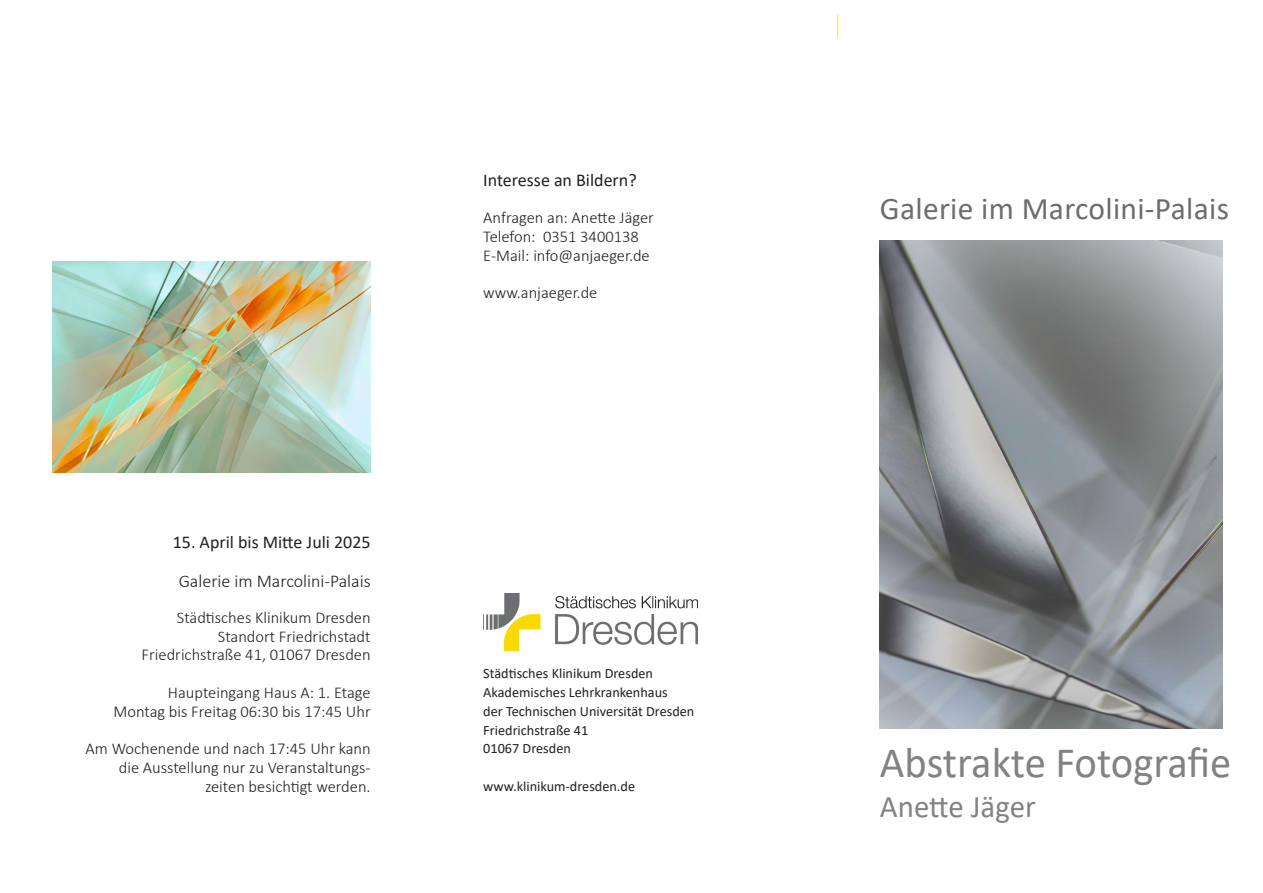
<style>
.page{position:relative;width:1263px;height:893px;background:#fff}
.page>*{position:absolute;margin:0;border:0;box-sizing:border-box;transform-origin:0 0}
.t1{font:43.5px "Calibri";letter-spacing:-.005em;color:#808285}
.t2{font:31.5px "Calibri";letter-spacing:.01em;color:#6c6d70}
.t3{font:31.5px "Calibri";color:#808285}
.t4{font:18px "Calibri";color:#231f20}
.t5{font:300 18px "Calibri";color:#231f20}
.t6{font:300 16.5px "Calibri";color:#231f20}
.t7{font:14.25px "Calibri";color:#231f20}
</style>
<div class="page">
<svg style="left:837px;top:15px;width:1px;height:23px"></svg>
<img style="left:483px;top:593px;width:215px;height:57px">
<img style="left:880px;top:240px;width:342px;height:488px">
<img style="left:52px;top:261px;width:319px;height:211px">
<p class="t4" style="left:173px;top:530px;width:199px">15. April bis Mitte Juli 2025</p>
<p class="t5" style="left:179px;top:570px;width:193px">Galerie im Marcolini-Palais</p>
<p class="t6" style="left:177px;top:607px;width:195px">Städtisches Klinikum Dresden</p>
<p class="t6" style="left:218px;top:626px;width:154px">Standort Friedrichstadt</p>
<p class="t6" style="left:142px;top:645px;width:230px">Friedrichstraße 41, 01067 Dresden</p>
<p class="t6" style="left:168px;top:682px;width:204px">Haupteingang Haus A: 1. Etage</p>
<p class="t6" style="left:114px;top:701px;width:259px">Montag bis Freitag 06:30 bis 17:45 Uhr</p>
<p class="t6" style="left:86px;top:738px;width:286px">Am Wochenende und nach 17:45 Uhr kann</p>
<p class="t6" style="left:119px;top:757px;width:253px">die Ausstellung nur zu Veranstaltungs-</p>
<p class="t6" style="left:205px;top:776px;width:167px">zeiten besichtigt werden.</p>
<p class="t4" style="left:483px;top:167px;width:155px">Interesse an Bildern?</p>
<p class="t6" style="left:483px;top:208px;width:172px">Anfragen an: Anette Jäger</p>
<p class="t6" style="left:483px;top:226px;width:157px">Telefon: 0351 3400138</p>
<p class="t6" style="left:483px;top:245px;width:168px">E-Mail: info@anjaeger.de</p>
<p class="t6" style="left:483px;top:283px;width:116px">www.anjaeger.de</p>
<p class="t7" style="left:483px;top:664px;width:171px">Städtisches Klinikum Dresden</p>
<p class="t7" style="left:483px;top:682px;width:186px">Akademisches Lehrkrankenhaus</p>
<p class="t7" style="left:483px;top:701px;width:213px">der Technischen Universität Dresden</p>
<p class="t7" style="left:483px;top:720px;width:107px">Friedrichstraße 41</p>
<p class="t7" style="left:483px;top:739px;width:89px">01067 Dresden</p>
<p class="t7" style="left:483px;top:776px;width:153px">www.klinikum-dresden.de</p>
<p class="t2" style="left:880px;top:186px;width:351px">Galerie im Marcolini-Palais</p>
<p class="t1" style="left:880px;top:732px;width:353px">Abstrakte Fotografie</p>
<p class="t3" style="left:880px;top:785px;width:157px">Anette Jäger</p>
</div>
